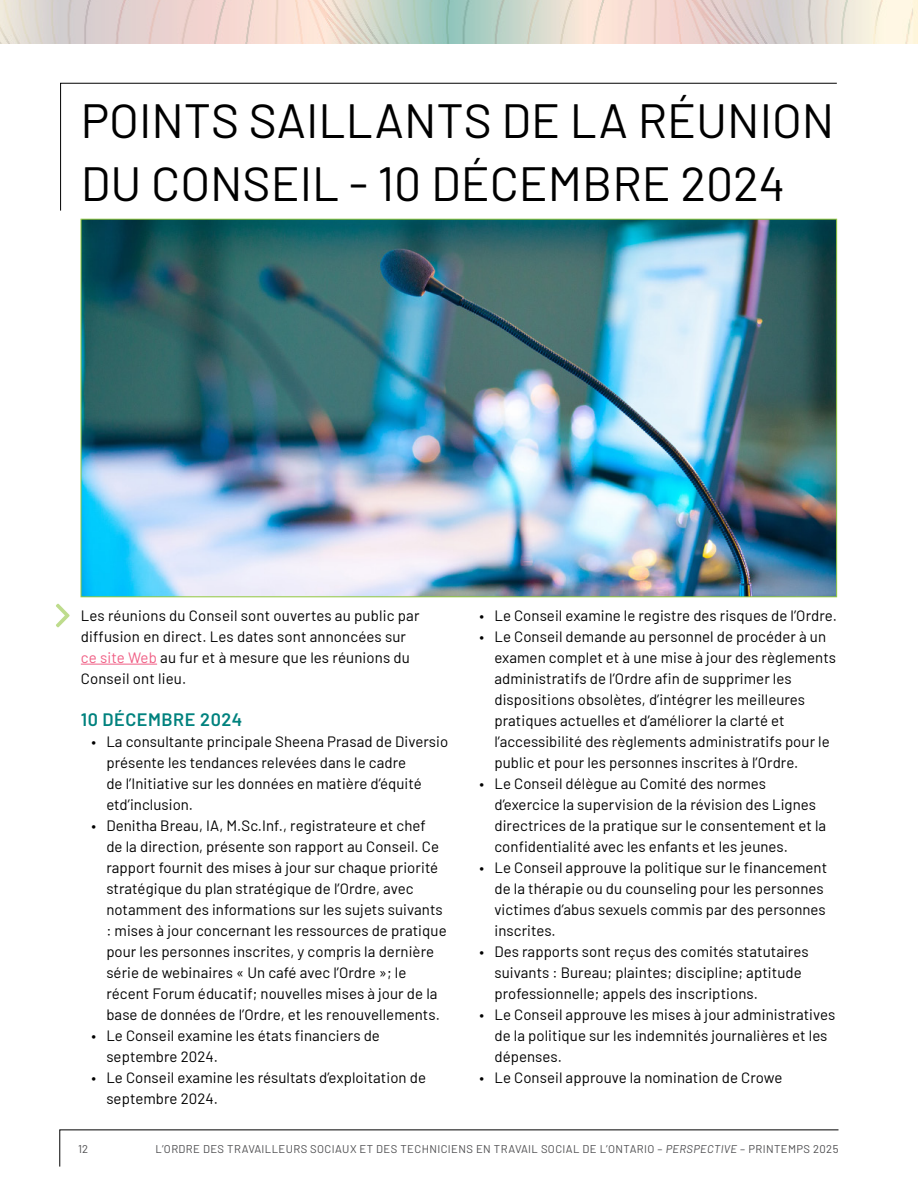
<style>
.page{position:relative;width:918px;height:1188px;background:#fff}
.page>*{position:absolute;margin:0;border:0;box-sizing:border-box;transform-origin:0 0}
.t1{font:48px/63px "Barlow";color:#000}
.t2{font:600 18px "Barlow";letter-spacing:.03em;color:#00827e}
.t3{font:15px/21px "Barlow";letter-spacing:.005em;color:#000}
.t4{font:11.25px "Barlow";letter-spacing:.035em;color:#4d4d4f}
.s1{color:#f05f85}
.s2{font-style:italic}
</style>
<div class="page">
<hr style="left:81px;top:664px;width:76px;height:1px;background:#f05f85">
<svg style="left:60px;top:82px;width:777px;height:129px"></svg>
<svg style="left:56px;top:604px;width:14px;height:23px"></svg>
<img style="left:83px;top:221px;width:752px;height:374px">
<img style="left:0;top:0;width:918px;height:44px">
<svg style="left:59px;top:1129px;width:780px;height:38px"></svg>
<h1 class="t1" style="left:81px;top:86px;width:755px">POINTS SAILLANTS DE LA RÉUNION<br>DU CONSEIL - 10 DÉCEMBRE 2024</h1>
<p class="t3" style="left:81px;top:604px;width:340px">Les réunions du Conseil sont ouvertes au public par diffusion en direct. Les dates sont annoncées sur <span class="s1">ce site Web</span> au fur et à mesure que les réunions du Conseil ont lieu.</p>
<p class="t2" style="left:81px;top:706px;width:163px">10 DÉCEMBRE 2024</p>
<p class="t3" style="left:106px;top:730px;width:343px;text-indent:-15px">• La consultante principale Sheena Prasad de Diversio présente les tendances relevées dans le cadre<br>de l’Initiative sur les données en matière d’équité etd’inclusion.</p>
<p class="t3" style="left:106px;top:814px;width:342px;text-indent:-15px">• Denitha Breau, IA, M.Sc.Inf., registrateure et chef<br>de la direction, présente son rapport au Conseil. Ce rapport fournit des mises à jour sur chaque priorité stratégique du plan stratégique de l’Ordre, avec notamment des informations sur les sujets suivants : mises à jour concernant les ressources de pratique pour les personnes inscrites, y compris la dernière série de webinaires « Un café avec l’Ordre »; le récent Forum éducatif; nouvelles mises à jour de la base de données de l’Ordre, et les renouvellements.</p>
<p class="t3" style="left:106px;top:1024px;width:275px;text-indent:-15px">• Le Conseil examine les états financiers de septembre 2024.</p>
<p class="t3" style="left:106px;top:1066px;width:321px;text-indent:-15px">• Le Conseil examine les résultats d’exploitation de septembre 2024.</p>
<p class="t3" style="left:479px;top:604px;width:359px">• Le Conseil examine le registre des risques de l’Ordre.</p>
<p class="t3" style="left:494px;top:625px;width:343px;text-indent:-15px">• Le Conseil demande au personnel de procéder à un examen complet et à une mise à jour des règlements administratifs de l’Ordre afin de supprimer les dispositions obsolètes, d’intégrer les meilleures pratiques actuelles et d’améliorer la clarté et l’accessibilité des règlements administratifs pour le public et pour les personnes inscrites à l’Ordre.</p>
<p class="t3" style="left:494px;top:772px;width:333px;text-indent:-15px">• Le Conseil délègue au Comité des normes d’exercice la supervision de la révision des Lignes directrices de la pratique sur le consentement et la confidentialité avec les enfants et les jeunes.</p>
<p class="t3" style="left:494px;top:856px;width:334px;text-indent:-15px">• Le Conseil approuve la politique sur le financement de la thérapie ou du counseling pour les personnes victimes d’abus sexuels commis par des personnes inscrites.</p>
<p class="t3" style="left:494px;top:940px;width:316px;text-indent:-15px">• Des rapports sont reçus des comités statutaires suivants : Bureau; plaintes; discipline; aptitude professionnelle; appels des inscriptions.</p>
<p class="t3" style="left:494px;top:1003px;width:342px;text-indent:-15px">• Le Conseil approuve les mises à jour administratives de la politique sur les indemnités journalières et les dépenses.</p>
<p class="t3" style="left:479px;top:1066px;width:304px">• Le Conseil approuve la nomination de Crowe</p>
<p class="t4" style="left:78px;top:1140px;width:12px">12</p>
<p class="t4" style="left:156px;top:1140px;width:685px">L’ORDRE DES TRAVAILLEURS SOCIAUX ET DES TECHNICIENS EN TRAVAIL SOCIAL DE L’ONTARIO – <span class="s2">PERSPECTIVE</span> – PRINTEMPS 2025</p>
</div>
